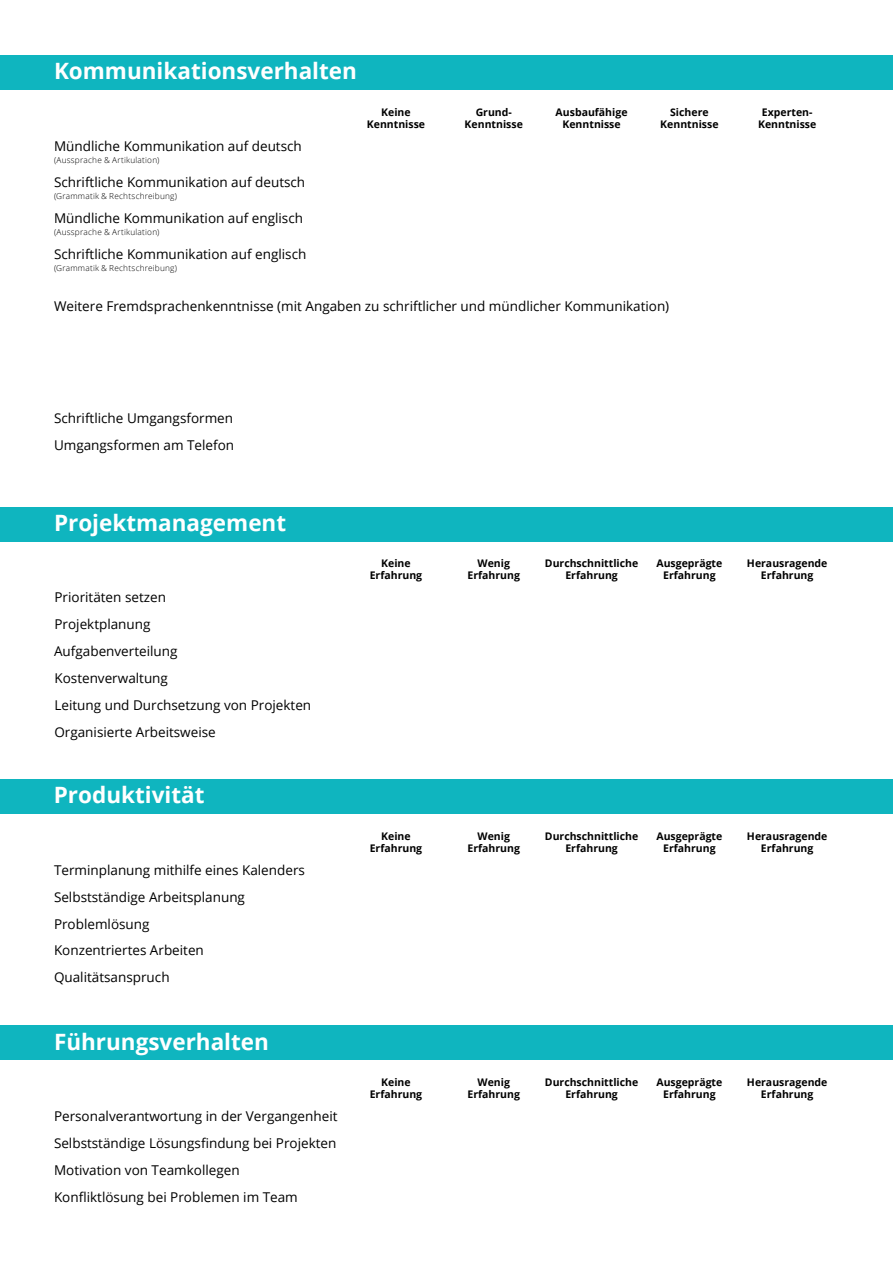
<style>
.page{position:relative;width:893px;height:1263px;background:#fff}
.page>*{position:absolute;margin:0;border:0;box-sizing:border-box;transform-origin:0 0}
.t1{font:700 22.5px "Open Sans";color:#fff}
.t2{font:13.5px/26.8px "Open Sans";color:#000}
.t3{font:700 10.5px "Open Sans";color:#000}
.t4{font:300 8.25px "Open Sans";letter-spacing:.025em;color:#000}
</style>
<div class="page">
<div style="left:0;top:55px;width:893px;height:34px;background:#0fb5bf"></div>
<div style="left:0;top:507px;width:893px;height:34px;background:#0fb5bf"></div>
<div style="left:0;top:779px;width:893px;height:34px;background:#0fb5bf"></div>
<div style="left:0;top:1026px;width:893px;height:34px;background:#0fb5bf"></div>
<h1 class="t1" style="left:54px;top:55px;width:304px">Kommunikationsverhalten</h1>
<p class="t3" style="left:381px;top:104px;width:31px">Keine</p>
<p class="t3" style="left:476px;top:104px;width:38px">Grund-</p>
<p class="t3" style="left:556px;top:104px;width:73px">Ausbaufähige</p>
<p class="t3" style="left:670px;top:104px;width:40px">Sichere</p>
<p class="t3" style="left:762px;top:104px;width:52px">Experten-</p>
<p class="t3" style="left:367px;top:116px;width:60px">Kenntnisse</p>
<p class="t3" style="left:465px;top:116px;width:60px">Kenntnisse</p>
<p class="t3" style="left:562px;top:116px;width:60px">Kenntnisse</p>
<p class="t3" style="left:660px;top:116px;width:60px">Kenntnisse</p>
<p class="t3" style="left:758px;top:116px;width:60px">Kenntnisse</p>
<p class="t2" style="left:54px;top:132px;width:249px">Mündliche Kommunikation auf deutsch</p>
<p class="t4" style="left:54px;top:154px;width:107px">(Aussprache &amp; Artikulation)</p>
<p class="t2" style="left:54px;top:168px;width:253px">Schriftliche Kommunikation auf deutsch</p>
<p class="t4" style="left:54px;top:190px;width:125px">(Grammatik &amp; Rechtschreibung)</p>
<p class="t2" style="left:54px;top:204px;width:251px">Mündliche Kommunikation auf englisch</p>
<p class="t4" style="left:54px;top:226px;width:107px">(Aussprache &amp; Artikulation)</p>
<p class="t2" style="left:54px;top:240px;width:254px">Schriftliche Kommunikation auf englisch</p>
<p class="t4" style="left:54px;top:262px;width:125px">(Grammatik &amp; Rechtschreibung)</p>
<p class="t2" style="left:54px;top:292px;width:617px">Weitere Fremdsprachenkenntnisse (mit Angaben zu schriftlicher und mündlicher Kommunikation)</p>
<p class="t2" style="left:54px;top:404px;width:182px">Schriftliche Umgangsformen<br>Umgangsformen am Telefon</p>
<h1 class="t1" style="left:54px;top:507px;width:234px">Projektmanagement</h1>
<p class="t2" style="left:54px;top:584px;width:259px">Prioritäten setzen<br>Projektplanung<br>Aufgabenverteilung<br>Kostenverwaltung<br>Leitung und Durchsetzung von Projekten<br>Organisierte Arbeitsweise</p>
<h1 class="t1" style="left:54px;top:779px;width:152px">Produktivität</h1>
<p class="t2" style="left:54px;top:856px;width:252px">Terminplanung mithilfe eines Kalenders<br>Selbstständige Arbeitsplanung<br>Problemlösung<br>Konzentriertes Arbeiten<br>Qualitätsanspruch</p>
<h1 class="t1" style="left:54px;top:1026px;width:216px">Führungsverhalten</h1>
<p class="t2" style="left:54px;top:1102px;width:285px">Personalverantwortung in der Vergangenheit Selbstständige Lösungsfindung bei Projekten Motivation von Teamkollegen<br>Konfliktlösung bei Problemen im Team</p>
<p class="t3" style="left:381px;top:556px;width:31px">Keine</p>
<p class="t3" style="left:478px;top:556px;width:34px">Wenig</p>
<p class="t3" style="left:545px;top:556px;width:95px">Durchschnittliche</p>
<p class="t3" style="left:656px;top:556px;width:67px">Ausgeprägte</p>
<p class="t3" style="left:747px;top:556px;width:82px">Herausragende</p>
<p class="t3" style="left:370px;top:568px;width:54px">Erfahrung</p>
<p class="t3" style="left:468px;top:568px;width:54px">Erfahrung</p>
<p class="t3" style="left:565px;top:568px;width:54px">Erfahrung</p>
<p class="t3" style="left:663px;top:568px;width:54px">Erfahrung</p>
<p class="t3" style="left:761px;top:568px;width:54px">Erfahrung</p>
<p class="t3" style="left:381px;top:828px;width:31px">Keine</p>
<p class="t3" style="left:478px;top:828px;width:34px">Wenig</p>
<p class="t3" style="left:545px;top:828px;width:95px">Durchschnittliche</p>
<p class="t3" style="left:656px;top:828px;width:67px">Ausgeprägte</p>
<p class="t3" style="left:747px;top:828px;width:82px">Herausragende</p>
<p class="t3" style="left:370px;top:840px;width:54px">Erfahrung</p>
<p class="t3" style="left:468px;top:840px;width:54px">Erfahrung</p>
<p class="t3" style="left:565px;top:840px;width:54px">Erfahrung</p>
<p class="t3" style="left:663px;top:840px;width:54px">Erfahrung</p>
<p class="t3" style="left:761px;top:840px;width:54px">Erfahrung</p>
<p class="t3" style="left:381px;top:1075px;width:31px">Keine</p>
<p class="t3" style="left:478px;top:1075px;width:34px">Wenig</p>
<p class="t3" style="left:545px;top:1075px;width:95px">Durchschnittliche</p>
<p class="t3" style="left:656px;top:1075px;width:67px">Ausgeprägte</p>
<p class="t3" style="left:747px;top:1075px;width:82px">Herausragende</p>
<p class="t3" style="left:370px;top:1087px;width:54px">Erfahrung</p>
<p class="t3" style="left:468px;top:1087px;width:54px">Erfahrung</p>
<p class="t3" style="left:565px;top:1087px;width:54px">Erfahrung</p>
<p class="t3" style="left:663px;top:1087px;width:54px">Erfahrung</p>
<p class="t3" style="left:761px;top:1087px;width:54px">Erfahrung</p>
</div>
